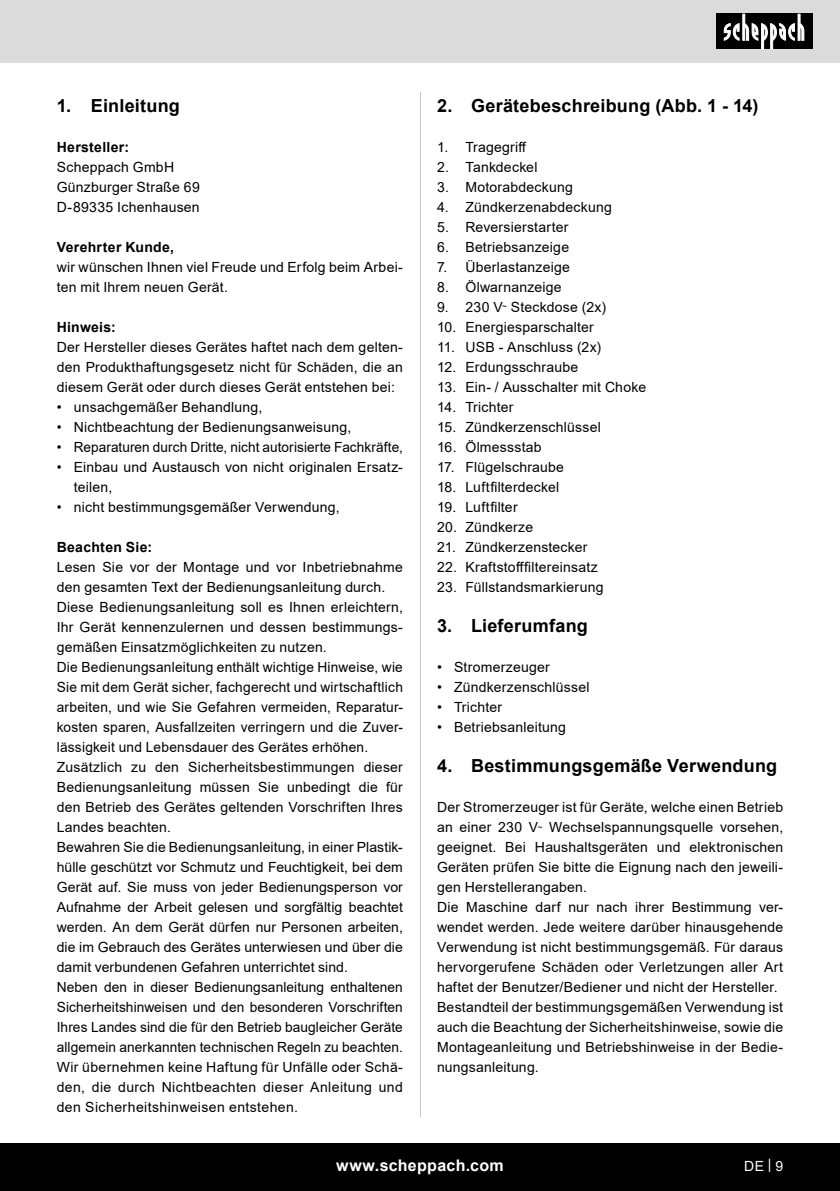
<style>
.page{position:relative;width:840px;height:1191px;background:#fff}
.page>*{position:absolute;margin:0;border:0;box-sizing:border-box;transform-origin:0 0}
.t1{font:700 18px "Arial";letter-spacing:.015em;color:#000}
.t2{font:700 16px "Arial";letter-spacing:.02em;color:#fff}
.t3{font:14px/20px "Arial";letter-spacing:.015em;color:#000;text-align:justify}
.t4{font:700 14px "Arial";letter-spacing:.02em;color:#000}
.t5{font:14px "Arial";color:#fff}
</style>
<div class="page">
<div style="left:0;top:0;width:839px;height:63px;background:#dbdbdb"></div>
<div style="left:0;top:1143px;width:839px;height:48px;background:#000"></div>
<div style="left:716px;top:14px;width:96px;height:35px;background:#000"></div>
<svg style="left:723px;top:14px;width:81px;height:35px"></svg>
<hr style="left:420px;top:92px;width:1px;height:1025px;background:#c7c7c7">
<p class="t1" style="left:57px;top:93px;width:125px">1. Einleitung</p>
<p class="t4" style="left:57px;top:137px;width:74px">Hersteller:</p>
<p class="t3" style="left:57px;top:157px;width:119px">Scheppach GmbH</p>
<p class="t3" style="left:57px;top:177px;width:144px">Günzburger Straße 69</p>
<p class="t3" style="left:57px;top:197px;width:144px">D-89335 Ichenhausen</p>
<p class="t4" style="left:57px;top:237px;width:119px">Verehrter Kunde,</p>
<p class="t3" style="left:57px;top:257px;width:347px">wir wünschen Ihnen viel Freude und Erfolg beim Arbei&shy;ten mit Ihrem neuen Gerät.</p>
<p class="t4" style="left:57px;top:317px;width:61px">Hinweis:</p>
<p class="t3" style="left:57px;top:337px;width:347px">Der Hersteller dieses Gerätes haftet nach dem gelten&shy;den Produkthaftungsgesetz nicht für Schäden, die an diesem Gerät oder durch dieses Gerät entstehen bei:</p>
<p class="t3" style="left:57px;top:397px;width:207px">• unsachgemäßer Behandlung,</p>
<p class="t3" style="left:57px;top:417px;width:296px">• Nichtbeachtung der Bedienungsanweisung,</p>
<p class="t3" style="left:57px;top:437px;width:347px">• Reparaturen durch Dritte, nicht autorisierte Fachkräfte,</p>
<p class="t3" style="left:74px;top:457px;width:329px;text-indent:-17px">• Einbau und Austausch von nicht originalen Ersatz&shy;teilen,</p>
<p class="t3" style="left:57px;top:497px;width:284px">• nicht bestimmungsgemäßer Verwendung,</p>
<p class="t4" style="left:57px;top:537px;width:97px">Beachten Sie:</p>
<p class="t3" style="left:57px;top:557px;width:347px">Lesen Sie vor der Montage und vor Inbetriebnahme den gesamten Text der Bedienungsanleitung durch.</p>
<p class="t3" style="left:57px;top:597px;width:347px">Diese Bedienungsanleitung soll es Ihnen erleichtern, Ihr Gerät kennenzulernen und dessen bestimmungs&shy;gemäßen Einsatzmöglichkeiten zu nutzen.</p>
<p class="t3" style="left:57px;top:657px;width:347px">Die Bedienungsanleitung enthält wichtige Hinweise, wie Sie mit dem Gerät sicher, fachgerecht und wirtschaftlich arbeiten, und wie Sie Gefahren vermeiden, Reparatur&shy;kosten sparen, Ausfallzeiten verringern und die Zuver&shy;lässigkeit und Lebensdauer des Gerätes erhöhen.</p>
<p class="t3" style="left:57px;top:757px;width:347px">Zusätzlich zu den Sicherheitsbestimmungen dieser Bedienungsanleitung müssen Sie unbedingt die für den Betrieb des Gerätes geltenden Vorschriften Ihres Landes beachten.</p>
<p class="t3" style="left:57px;top:837px;width:347px">Bewahren Sie die Bedienungsanleitung, in einer Plastik&shy;hülle geschützt vor Schmutz und Feuchtigkeit, bei dem Gerät auf. Sie muss von jeder Bedienungsperson vor Aufnahme der Arbeit gelesen und sorgfältig beachtet werden. An dem Gerät dürfen nur Personen arbeiten, die im Gebrauch des Gerätes unterwiesen und über die damit verbundenen Gefahren unterrichtet sind.</p>
<p class="t3" style="left:57px;top:977px;width:347px">Neben den in dieser Bedienungsanleitung enthaltenen Sicherheitshinweisen und den besonderen Vorschriften Ihres Landes sind die für den Betrieb baugleicher Geräte allgemein anerkannten technischen Regeln zu beachten.</p>
<p class="t3" style="left:57px;top:1057px;width:347px">Wir übernehmen keine Haftung für Unfälle oder Schä&shy;den, die durch Nichtbeachten dieser Anleitung und den Sicherheitshinweisen entstehen.</p>
<p class="t1" style="left:437px;top:93px;width:323px">2. Gerätebeschreibung (Abb. 1 - 14)</p>
<p class="t3" style="left:437px;top:137px;width:91px">1. Tragegriff</p>
<p class="t3" style="left:437px;top:157px;width:102px">2. Tankdeckel</p>
<p class="t3" style="left:437px;top:177px;width:137px">3. Motorabdeckung</p>
<p class="t3" style="left:437px;top:197px;width:176px">4. Zündkerzenabdeckung</p>
<p class="t3" style="left:437px;top:217px;width:133px">5. Reversierstarter</p>
<p class="t3" style="left:437px;top:237px;width:133px">6. Betriebsanzeige</p>
<p class="t3" style="left:437px;top:257px;width:134px">7. Überlastanzeige</p>
<p class="t3" style="left:437px;top:277px;width:126px">8. Ölwarnanzeige</p>
<p class="t3" style="left:437px;top:297px;width:170px">9. 230 V<sup>~</sup> Steckdose (2x)</p>
<p class="t3" style="left:437px;top:317px;width:158px">10. Energiesparschalter</p>
<p class="t3" style="left:437px;top:337px;width:166px">11. USB - Anschluss (2x)</p>
<p class="t3" style="left:437px;top:357px;width:143px">12. Erdungsschraube</p>
<p class="t3" style="left:437px;top:377px;width:210px">13. Ein- / Ausschalter mit Choke</p>
<p class="t3" style="left:437px;top:397px;width:78px">14. Trichter</p>
<p class="t3" style="left:437px;top:417px;width:165px">15. Zündkerzenschlüssel</p>
<p class="t3" style="left:437px;top:437px;width:106px">16. Ölmessstab</p>
<p class="t3" style="left:437px;top:457px;width:128px">17. Flügelschraube</p>
<p class="t3" style="left:437px;top:477px;width:124px">18. Luftfilterdeckel</p>
<p class="t3" style="left:437px;top:497px;width:82px">19. Luftfilter</p>
<p class="t3" style="left:437px;top:517px;width:98px">20. Zündkerze</p>
<p class="t3" style="left:437px;top:537px;width:152px">21. Zündkerzenstecker</p>
<p class="t3" style="left:437px;top:557px;width:162px">22. Kraftstofffiltereinsatz</p>
<p class="t3" style="left:437px;top:577px;width:168px">23. Füllstandsmarkierung</p>
<p class="t1" style="left:437px;top:613px;width:152px">3. Lieferumfang</p>
<p class="t3" style="left:437px;top:657px;width:114px">• Stromerzeuger</p>
<p class="t3" style="left:437px;top:677px;width:154px">• Zündkerzenschlüssel</p>
<p class="t3" style="left:437px;top:697px;width:67px">• Trichter</p>
<p class="t3" style="left:437px;top:717px;width:130px">• Betriebsanleitung</p>
<p class="t1" style="left:437px;top:753px;width:341px">4. Bestimmungsgemäße Verwendung</p>
<p class="t3" style="left:437px;top:797px;width:347px">Der Stromerzeuger ist für Geräte, welche einen Betrieb an einer 230 V<sup>~</sup> Wechselspannungsquelle vorsehen, geeignet. Bei Haushaltsgeräten und elektronischen Geräten prüfen Sie bitte die Eignung nach den jeweili&shy;gen Herstellerangaben.</p>
<p class="t3" style="left:437px;top:897px;width:347px">Die Maschine darf nur nach ihrer Bestimmung ver&shy;wendet werden. Jede weitere darüber hinausgehende Verwendung ist nicht bestimmungsgemäß. Für daraus hervorgerufene Schäden oder Verletzungen aller Art haftet der Benutzer/Bediener und nicht der Hersteller.</p>
<p class="t3" style="left:437px;top:997px;width:347px">Bestandteil der bestimmungsgemäßen Verwendung ist auch die Beachtung der Sicherheitshinweise, sowie die Montageanleitung und Betriebshinweise in der Bedie&shy;nungsanleitung.</p>
<p class="t2" style="left:336px;top:1154px;width:169px">www.scheppach.com</p>
<p class="t5" style="left:743px;top:1156px;width:40px">DE | 9</p>
</div>
